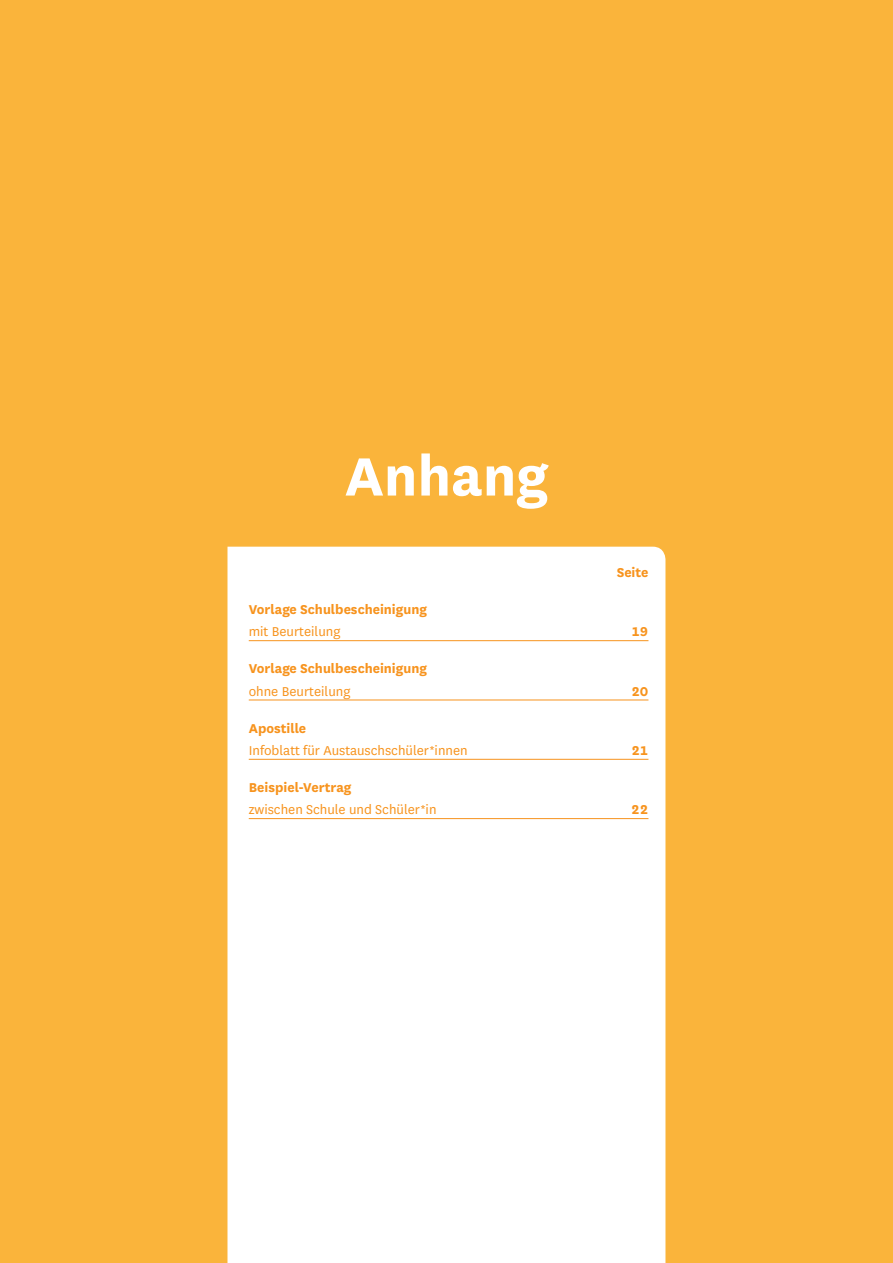
<style>
.page{position:relative;width:893px;height:1263px;background:#fab43b}
.page>*{position:absolute;margin:0;border:0;box-sizing:border-box;transform-origin:0 0}
.t1{font:700 63px "National";color:#fff}
.t2{font:15px "National";color:#f7931d}
.t3{font:700 15px "National";color:#f7931d}
</style>
<div class="page">
<div style="left:227px;top:547px;width:438px;height:716px;background:#fff"></div>
<hr style="left:249px;top:640px;width:399px;height:1px;background:#f7931d">
<hr style="left:249px;top:700px;width:399px;height:1px;background:#f7931d">
<hr style="left:249px;top:759px;width:399px;height:1px;background:#f7931d">
<hr style="left:249px;top:818px;width:399px;height:1px;background:#f7931d">
<h1 class="t1" style="left:345px;top:432px;width:205px">Anhang</h1>
<p class="t3" style="left:617px;top:562px;width:33px">Seite</p>
<p class="t3" style="left:249px;top:599px;width:180px">Vorlage Schulbescheinigung</p>
<p class="t2" style="left:249px;top:622px;width:93px">mit Beurteilung</p>
<p class="t3" style="left:631px;top:621px;width:19px">19</p>
<p class="t3" style="left:249px;top:658px;width:180px">Vorlage Schulbescheinigung</p>
<p class="t2" style="left:249px;top:681px;width:103px">ohne Beurteilung</p>
<p class="t3" style="left:631px;top:680px;width:19px">20</p>
<p class="t3" style="left:249px;top:717px;width:59px">Apostille</p>
<p class="t2" style="left:249px;top:740px;width:220px">Infoblatt für Austauschschüler*innen</p>
<p class="t3" style="left:631px;top:740px;width:19px">21</p>
<p class="t3" style="left:249px;top:777px;width:104px">Beispiel-Vertrag</p>
<p class="t2" style="left:249px;top:800px;width:189px">zwischen Schule und Schüler*in</p>
<p class="t3" style="left:631px;top:799px;width:19px">22</p>
</div>
